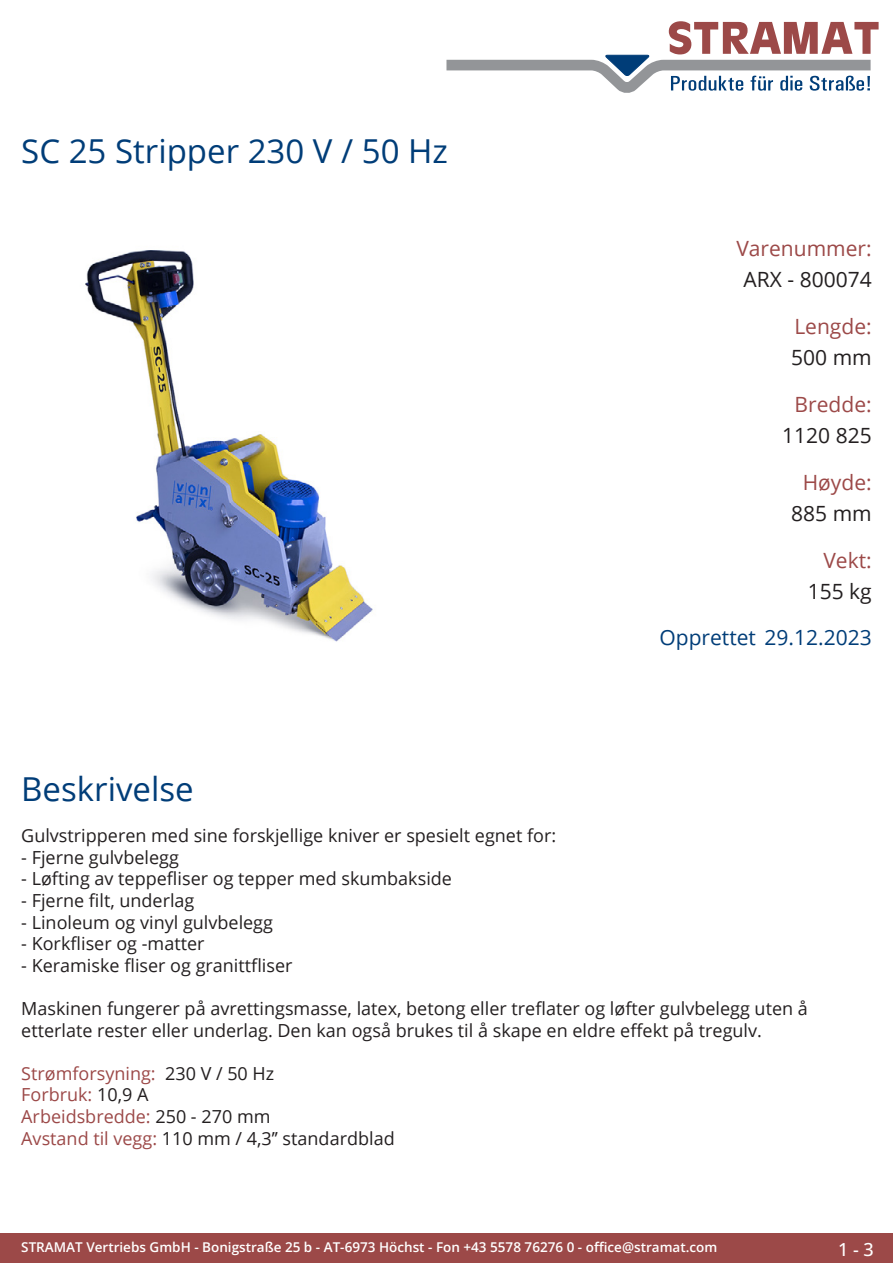
<style>
.page{position:relative;width:893px;height:1263px;background:#fff}
.page>*{position:absolute;margin:0;border:0;box-sizing:border-box;transform-origin:0 0}
.Produkttitel{font:33px "Open Sans";color:#003d78}
.TechDaten_Überschrif{font:21px "Open Sans";color:#9c4948}
.TechDaten_Inhalt{font:21px "Open Sans";color:#231f20}
.Erstellungsdatum{font:21px "Open Sans";color:#003d78}
.Beschreibung_Text{font:18px/21.6px "Open Sans";color:#231f20}
.Beschreibung_Text-2{font:18px/21.6px "Open Sans";color:#9c4948}
.t1{font:500 18px "Open Sans";color:#fff}
.t2{font:600 13.5px "Open Sans";color:#fff}
.s1{color:#231f20}
</style>
<div class="page">
<div style="left:0;top:1233px;width:893px;height:30px;background:#9c4948"></div>
<svg style="left:446px;top:21px;width:433px;height:72px"></svg>
<img style="left:85px;top:250px;width:288px;height:392px">
<p class="Produkttitel" style="left:21px;top:128px;width:428px">SC 25 Stripper 230 V / 50 Hz</p>
<p class="TechDaten_Überschrif" style="left:736px;top:234px;width:137px">Varenummer:</p>
<p class="TechDaten_Inhalt" style="left:744px;top:265px;width:130px">ARX - 800074</p>
<p class="TechDaten_Überschrif" style="left:794px;top:312px;width:79px">Lengde:</p>
<p class="TechDaten_Inhalt" style="left:791px;top:343px;width:82px">500 mm</p>
<p class="TechDaten_Überschrif" style="left:795px;top:390px;width:79px">Bredde:</p>
<p class="TechDaten_Inhalt" style="left:782px;top:421px;width:91px">1120 825</p>
<p class="TechDaten_Überschrif" style="left:803px;top:468px;width:71px">Høyde:</p>
<p class="TechDaten_Inhalt" style="left:791px;top:499px;width:82px">885 mm</p>
<p class="TechDaten_Überschrif" style="left:823px;top:546px;width:50px">Vekt:</p>
<p class="TechDaten_Inhalt" style="left:808px;top:577px;width:66px">155 kg</p>
<p class="Erstellungsdatum" style="left:659px;top:623px;width:214px">Opprettet 29.12.2023</p>
<p class="Produkttitel" style="left:21px;top:766px;width:174px">Beskrivelse</p>
<p class="Beschreibung_Text" style="left:21px;top:824px;width:536px">Gulvstripperen med sine forskjellige kniver er spesielt egnet for:</p>
<p class="Beschreibung_Text" style="left:21px;top:846px;width:159px">- Fjerne gulvbelegg</p>
<p class="Beschreibung_Text" style="left:21px;top:867px;width:432px">- Løfting av teppefliser og tepper med skumbakside</p>
<p class="Beschreibung_Text" style="left:21px;top:889px;width:175px">- Fjerne filt, underlag</p>
<p class="Beschreibung_Text" style="left:21px;top:911px;width:253px">- Linoleum og vinyl gulvbelegg</p>
<p class="Beschreibung_Text" style="left:21px;top:932px;width:185px">- Korkfliser og -matter</p>
<p class="Beschreibung_Text" style="left:21px;top:954px;width:273px">- Keramiske fliser og granittfliser</p>
<p class="Beschreibung_Text" style="left:21px;top:997px;width:788px">Maskinen fungerer på avrettingsmasse, latex, betong eller treflater og løfter gulvbelegg uten å etterlate rester eller underlag. Den kan også brukes til å skape en eldre effekt på tregulv.</p>
<p class="Beschreibung_Text-2" style="left:21px;top:1062px;width:375px">Strømforsyning: <span class="s1">230 V / 50 Hz<br></span>Forbruk: <span class="s1">10,9 A<br></span>Arbeidsbredde: <span class="s1">250 - 270 mm<br></span>Avstand til vegg: <span class="s1">110 mm / 4,3’’ standardblad</span></p>
<p class="t2" style="left:21px;top:1238px;width:698px">STRAMAT Vertriebs GmbH - Bonigstraße 25 b - AT-6973 Höchst - Fon +43 5578 76276 0 - office@stramat.com</p>
<p class="t1" style="left:838px;top:1237px;width:37px">1 - 3</p>
</div>
